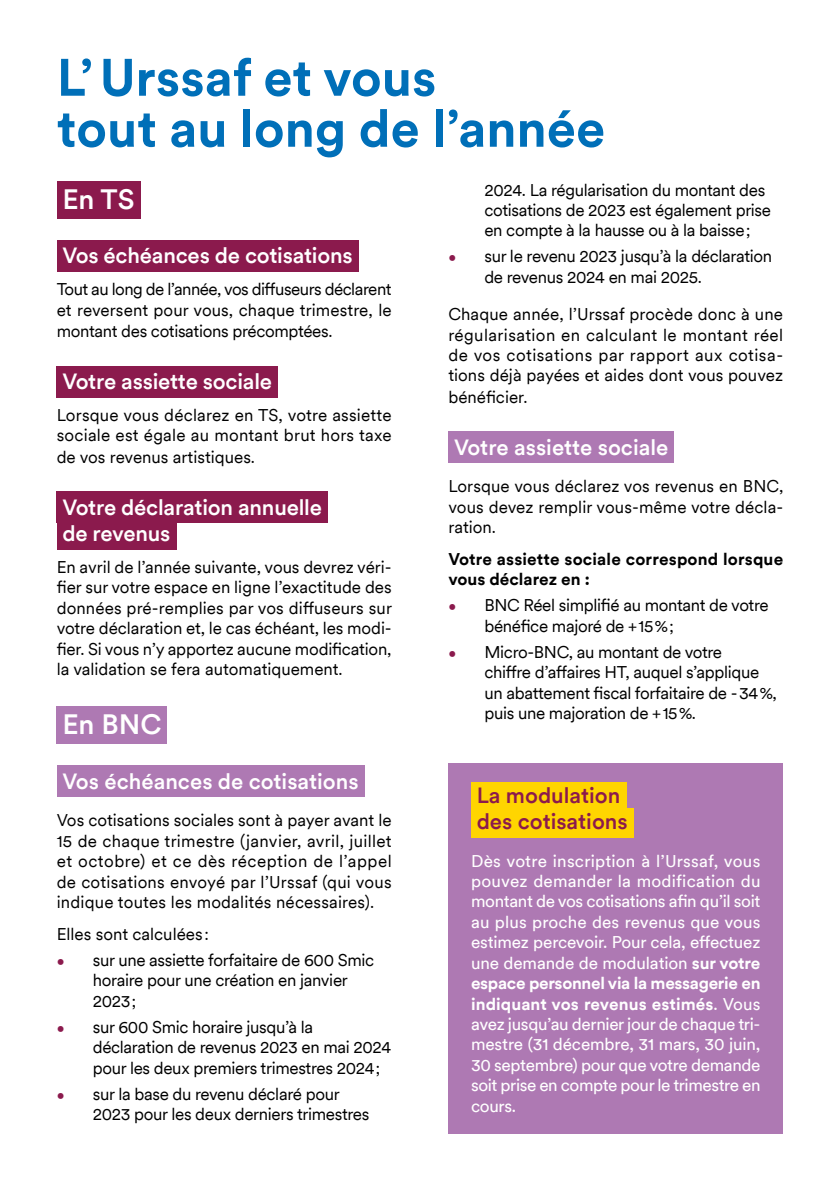
<style>
.page{position:relative;width:840px;height:1191px;background:#fff}
.page>*{position:absolute;margin:0;border:0;box-sizing:border-box;transform-origin:0 0}
.Titre_0{font:700 52px/51px "Circular";color:#006fb8}
.Titre_1_parme{font:500 28px "Circular";color:#fff}
.Titre_1_violet{font:500 28px "Circular";color:#fff}
.Titre_2_Violet{font:500 22px "Circular";letter-spacing:-.01em;color:#fff}
.Titre_2{font:500 22px "Circular";color:#fff}
.Titre_2_Flash{font:500 22px "Circular";color:#8b1a4d}
.Texte{font:17px/20.4px "Circular";color:#000;text-align:justify}
.Texte_liste{font:17px/20.4px "Circular";letter-spacing:-.02em;color:#000}
.Texte_blanc{font:17px/20.4px "Circular";letter-spacing:-.025em;color:#fff;text-align:justify}
.Texte-2{font:700 17px/20.4px "Circular";letter-spacing:.01em;color:#000}
.s1{font-size:14px;color:#8b1a4d}
.s2{font-weight:700}
</style>
<div class="page">
<div style="left:57px;top:181px;width:83px;height:37px;background:#8b1a4d"></div>
<div style="left:57px;top:240px;width:301px;height:32px;background:#8b1a4d"></div>
<div style="left:57px;top:365px;width:221px;height:32px;background:#8b1a4d"></div>
<div style="left:57px;top:491px;width:271px;height:32px;background:#8b1a4d"></div>
<div style="left:57px;top:518px;width:119px;height:31px;background:#8b1a4d"></div>
<div style="left:57px;top:706px;width:110px;height:38px;background:#ae79b3"></div>
<div style="left:57px;top:765px;width:307px;height:32px;background:#ae79b3"></div>
<div style="left:448px;top:431px;width:225px;height:32px;background:#ae79b3"></div>
<div style="left:448px;top:763px;width:334px;height:371px;background:#ae79b3"></div>
<div style="left:471px;top:782px;width:154px;height:29px;background:#ffd500"></div>
<div style="left:471px;top:808px;width:162px;height:29px;background:#ffd500"></div>
<h1 class="Titre_0" style="left:57px;top:50px;width:549px">L’Urssaf et vous<br>tout au long de l’année</h1>
<h2 class="Titre_1_violet" style="left:62px;top:180px;width:74px">En TS</h2>
<h3 class="Titre_2_Violet" style="left:62px;top:241px;width:292px">Vos échéances de cotisations</h3>
<p class="Texte" style="left:57px;top:278px;width:336px;line-height:21px">Tout au long de l’année, vos diffuseurs déclarent et reversent pour vous, chaque trimestre, le montant des cotisations précomptées.</p>
<h3 class="Titre_2_Violet" style="left:62px;top:366px;width:211px">Votre assiette sociale</h3>
<p class="Texte" style="left:57px;top:404px;width:336px;line-height:21px">Lorsque vous déclarez en TS, votre assiette sociale est égale au montant brut hors taxe de vos revenus artistiques.</p>
<h3 class="Titre_2_Violet" style="left:62px;top:492px;width:261px">Votre déclaration annuelle</h3>
<h3 class="Titre_2_Violet" style="left:62px;top:518px;width:109px">de revenus</h3>
<p class="Texte" style="left:57px;top:556px;width:336px">En avril de l’année suivante, vous devrez véri&shy;fier sur votre espace en ligne l’exactitude des données pré-remplies par vos diffuseurs sur votre déclaration et, le cas échéant, les modi&shy;fier. Si vous n’y apportez aucune modification, la validation se fera automatiquement.</p>
<h2 class="Titre_1_parme" style="left:62px;top:705px;width:100px">En BNC</h2>
<h3 class="Titre_2" style="left:62px;top:766px;width:297px">Vos échéances de cotisations</h3>
<p class="Texte" style="left:57px;top:809px;width:336px">Vos cotisations sociales sont à payer avant le 15 de chaque trimestre (janvier, avril, juillet et octobre) et ce dès réception de l’appel de cotisations envoyé par l’Urssaf (qui vous indique toutes les modalités nécessaires).</p>
<p class="Texte" style="left:57px;top:923px;width:154px">Elles sont calculées:</p>
<p class="Texte_liste" style="left:93px;top:949px;width:283px;text-indent:-36px"><span class="s1">•</span> sur une assiette forfaitaire de 600 Smic horaire pour une création en janvier<br>2023;</p>
<p class="Texte_liste" style="left:93px;top:1016px;width:300px;text-indent:-36px"><span class="s1">•</span> sur 600 Smic horaire jusqu’à la déclaration de revenus 2023 en mai 2024 pour les deux premiers trimestres 2024;</p>
<p class="Texte_liste" style="left:93px;top:1082px;width:278px;text-indent:-36px"><span class="s1">•</span> sur la base du revenu déclaré pour<br>2023 pour les deux derniers trimestres</p>
<p class="Texte_liste" style="left:484px;top:179px;width:288px">2024. La régularisation du montant des cotisations de 2023 est également prise en compte à la hausse ou à la baisse;</p>
<p class="Texte_liste" style="left:484px;top:245px;width:289px;text-indent:-36px"><span class="s1">•</span> sur le revenu 2023 jusqu’à la déclaration de revenus 2024 en mai 2025.</p>
<p class="Texte" style="left:448px;top:303px;width:336px">Chaque année, l’Urssaf procède donc à une régularisation en calculant le montant réel de vos cotisations par rapport aux cotisa&shy;tions déjà payées et aides dont vous pouvez bénéficier.</p>
<h3 class="Titre_2" style="left:454px;top:432px;width:216px">Votre assiette sociale</h3>
<p class="Texte" style="left:448px;top:475px;width:336px">Lorsque vous déclarez vos revenus en BNC, vous devez remplir vous-même votre décla&shy;ration.</p>
<p class="Texte-2" style="left:448px;top:548px;width:336px">Votre assiette sociale correspond lorsque vous déclarez en :</p>
<p class="Texte_liste" style="left:484px;top:594px;width:285px;text-indent:-36px"><span class="s1">•</span> BNC Réel simplifié au montant de votre bénéfice majoré de +15%;</p>
<p class="Texte_liste" style="left:484px;top:641px;width:294px;text-indent:-36px"><span class="s1">•</span> Micro-BNC, au montant de votre<br>chiffre d’affaires HT, auquel s’applique un abattement fiscal forfaitaire de -34%, puis une majoration de +15%.</p>
<h3 class="Titre_2_Flash" style="left:476px;top:780px;width:145px">La modulation</h3>
<h3 class="Titre_2_Flash" style="left:476px;top:806px;width:152px">des cotisations</h3>
<p class="Texte_blanc" style="left:471px;top:849px;width:291px">Dès votre inscription à l’Urssaf, vous pouvez demander la modification du montant de vos cotisations afin qu’il soit au plus proche des revenus que vous estimez percevoir. Pour cela, effectuez une demande de modulation <span class="s2">sur votre espace personnel via la messagerie en indiquant vos revenus estimés</span>. Vous avez jusqu’au dernier jour de chaque tri&shy;mestre (31 décembre, 31 mars, 30 juin, 30 septembre) pour que votre demande soit prise en compte pour le trimestre en cours.</p>
</div>
